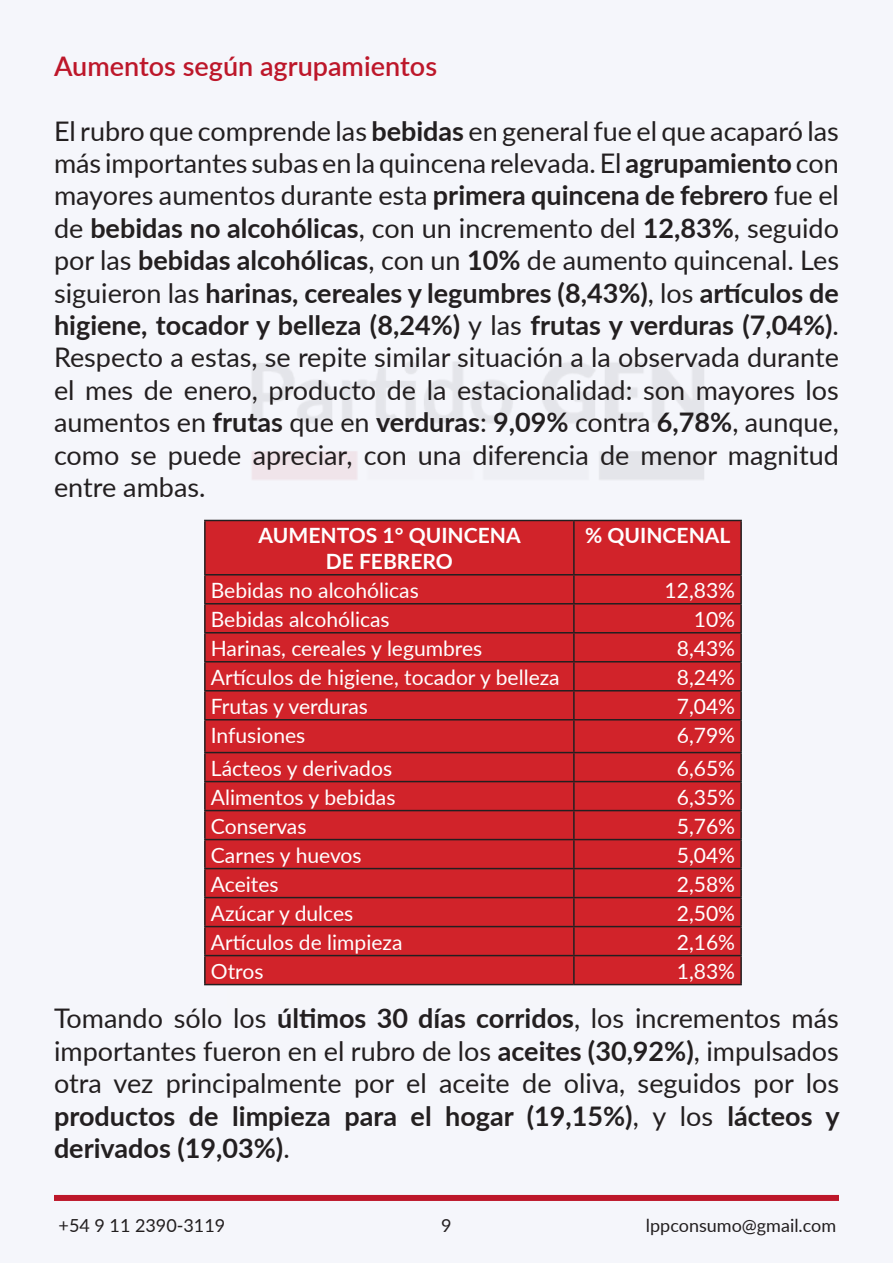
<style>
.page{position:relative;width:893px;height:1263px;background:#f5f6fb}
.page>*{position:absolute;margin:0;border:0;box-sizing:border-box;transform-origin:0 0}
.t1{font:27px/32.4px "Lato";color:#231f20;text-align:justify}
.Estilo_de_párrafo_1{font:600 27px "Lato";color:#bd172a}
.t2{font:21px "Lato";color:#fff}
.t3{font:700 21px "Lato";color:#fff}
.t4{font:18px "Lato";color:#231f20}
.s1{font-weight:700}
</style>
<div class="page">
<div style="left:54px;top:1195px;width:785px;height:6px;background:#bd172a"></div>
<div style="left:206px;top:521px;width:534px;height:463px;background:#d1232a"></div>
<hr style="left:204px;top:520px;width:370px;height:1px;background:#231f20">
<hr style="left:204px;top:521px;width:2px;height:53px;background:#231f20">
<hr style="left:574px;top:520px;width:168px;height:1px;background:#231f20">
<hr style="left:573px;top:521px;width:2px;height:53px;background:#231f20">
<hr style="left:740px;top:521px;width:2px;height:53px;background:#231f20">
<hr style="left:204px;top:574px;width:370px;height:1px;background:#231f20">
<hr style="left:204px;top:575px;width:2px;height:28px;background:#231f20">
<hr style="left:574px;top:574px;width:168px;height:1px;background:#231f20">
<hr style="left:573px;top:575px;width:2px;height:28px;background:#231f20">
<hr style="left:740px;top:575px;width:2px;height:28px;background:#231f20">
<hr style="left:204px;top:603px;width:370px;height:1px;background:#231f20">
<hr style="left:204px;top:604px;width:2px;height:28px;background:#231f20">
<hr style="left:574px;top:603px;width:168px;height:1px;background:#231f20">
<hr style="left:573px;top:604px;width:2px;height:28px;background:#231f20">
<hr style="left:740px;top:604px;width:2px;height:28px;background:#231f20">
<hr style="left:204px;top:632px;width:370px;height:1px;background:#231f20">
<hr style="left:204px;top:633px;width:2px;height:28px;background:#231f20">
<hr style="left:574px;top:632px;width:168px;height:1px;background:#231f20">
<hr style="left:573px;top:633px;width:2px;height:28px;background:#231f20">
<hr style="left:740px;top:633px;width:2px;height:28px;background:#231f20">
<hr style="left:204px;top:661px;width:370px;height:1px;background:#231f20">
<hr style="left:204px;top:662px;width:2px;height:28px;background:#231f20">
<hr style="left:574px;top:661px;width:168px;height:1px;background:#231f20">
<hr style="left:573px;top:662px;width:2px;height:28px;background:#231f20">
<hr style="left:740px;top:662px;width:2px;height:28px;background:#231f20">
<hr style="left:204px;top:690px;width:370px;height:1px;background:#231f20">
<hr style="left:204px;top:691px;width:2px;height:28px;background:#231f20">
<hr style="left:574px;top:690px;width:168px;height:1px;background:#231f20">
<hr style="left:573px;top:691px;width:2px;height:28px;background:#231f20">
<hr style="left:740px;top:691px;width:2px;height:28px;background:#231f20">
<hr style="left:204px;top:719px;width:370px;height:1px;background:#231f20">
<hr style="left:204px;top:720px;width:2px;height:32px;background:#231f20">
<hr style="left:574px;top:719px;width:168px;height:1px;background:#231f20">
<hr style="left:573px;top:720px;width:2px;height:32px;background:#231f20">
<hr style="left:740px;top:720px;width:2px;height:32px;background:#231f20">
<hr style="left:204px;top:752px;width:370px;height:1px;background:#231f20">
<hr style="left:204px;top:753px;width:2px;height:28px;background:#231f20">
<hr style="left:574px;top:752px;width:168px;height:1px;background:#231f20">
<hr style="left:573px;top:753px;width:2px;height:28px;background:#231f20">
<hr style="left:740px;top:753px;width:2px;height:28px;background:#231f20">
<hr style="left:204px;top:781px;width:370px;height:1px;background:#231f20">
<hr style="left:204px;top:782px;width:2px;height:28px;background:#231f20">
<hr style="left:574px;top:781px;width:168px;height:1px;background:#231f20">
<hr style="left:573px;top:782px;width:2px;height:28px;background:#231f20">
<hr style="left:740px;top:782px;width:2px;height:28px;background:#231f20">
<hr style="left:204px;top:810px;width:370px;height:1px;background:#231f20">
<hr style="left:204px;top:811px;width:2px;height:28px;background:#231f20">
<hr style="left:574px;top:810px;width:168px;height:1px;background:#231f20">
<hr style="left:573px;top:811px;width:2px;height:28px;background:#231f20">
<hr style="left:740px;top:811px;width:2px;height:28px;background:#231f20">
<hr style="left:204px;top:839px;width:370px;height:1px;background:#231f20">
<hr style="left:204px;top:840px;width:2px;height:28px;background:#231f20">
<hr style="left:574px;top:839px;width:168px;height:1px;background:#231f20">
<hr style="left:573px;top:840px;width:2px;height:28px;background:#231f20">
<hr style="left:740px;top:840px;width:2px;height:28px;background:#231f20">
<hr style="left:204px;top:868px;width:370px;height:1px;background:#231f20">
<hr style="left:204px;top:869px;width:2px;height:28px;background:#231f20">
<hr style="left:574px;top:868px;width:168px;height:1px;background:#231f20">
<hr style="left:573px;top:869px;width:2px;height:28px;background:#231f20">
<hr style="left:740px;top:869px;width:2px;height:28px;background:#231f20">
<hr style="left:204px;top:897px;width:370px;height:1px;background:#231f20">
<hr style="left:204px;top:898px;width:2px;height:28px;background:#231f20">
<hr style="left:574px;top:897px;width:168px;height:1px;background:#231f20">
<hr style="left:573px;top:898px;width:2px;height:28px;background:#231f20">
<hr style="left:740px;top:898px;width:2px;height:28px;background:#231f20">
<hr style="left:204px;top:926px;width:370px;height:1px;background:#231f20">
<hr style="left:204px;top:927px;width:2px;height:28px;background:#231f20">
<hr style="left:574px;top:926px;width:168px;height:1px;background:#231f20">
<hr style="left:573px;top:927px;width:2px;height:28px;background:#231f20">
<hr style="left:740px;top:927px;width:2px;height:28px;background:#231f20">
<hr style="left:204px;top:955px;width:370px;height:1px;background:#231f20">
<hr style="left:204px;top:956px;width:2px;height:28px;background:#231f20">
<hr style="left:574px;top:955px;width:168px;height:1px;background:#231f20">
<hr style="left:573px;top:956px;width:2px;height:28px;background:#231f20">
<hr style="left:740px;top:956px;width:2px;height:28px;background:#231f20">
<hr style="left:204px;top:984px;width:370px;height:1px;background:#231f20">
<hr style="left:574px;top:984px;width:168px;height:1px;background:#231f20">
<p class="Estilo_de_párrafo_1" style="left:54px;top:46px;width:385px">Aumentos según agrupamientos</p>
<p class="t1" style="left:54px;top:113px;width:786px">El rubro que comprende las <span class="s1">bebidas</span> en general fue el que acaparó las más importantes subas en la quincena relevada. El <span class="s1">agrupamiento</span> con mayores aumentos durante esta <span class="s1">primera quincena de febrero</span> fue el de <span class="s1">bebidas no alcohólicas</span>, con un incremento del <span class="s1">12,83%</span>, seguido por las <span class="s1">bebidas alcohólicas</span>, con un <span class="s1">10%</span> de aumento quincenal. Les siguieron las <span class="s1">harinas, cereales y legumbres (8,43%)</span>, los <span class="s1">artículos de higiene, tocador y belleza (8,24%)</span> y las <span class="s1">frutas y verduras (7,04%)</span>.<br>Respecto a estas, se repite similar situación a la observada durante el mes de enero, producto de la estacionalidad: son mayores los aumentos en <span class="s1">frutas</span> que en <span class="s1">verduras</span>: <span class="s1">9,09%</span> contra <span class="s1">6,78%</span>, aunque, como se puede apreciar, con una diferencia de menor magnitud entre ambas.</p>
<p class="t3" style="left:259px;top:520px;width:264px">AUMENTOS 1° QUINCENA</p>
<p class="t3" style="left:326px;top:546px;width:129px">DE FEBRERO</p>
<p class="t3" style="left:585px;top:520px;width:147px">% QUINCENAL</p>
<p class="t2" style="left:211px;top:575px;width:209px">Bebidas no alcohólicas</p>
<p class="t2" style="left:665px;top:575px;width:72px">12,83%</p>
<p class="t2" style="left:211px;top:604px;width:180px">Bebidas alcohólicas</p>
<p class="t2" style="left:694px;top:604px;width:43px">10%</p>
<p class="t2" style="left:211px;top:633px;width:273px">Harinas, cereales y legumbres</p>
<p class="t2" style="left:677px;top:633px;width:60px">8,43%</p>
<p class="t2" style="left:211px;top:662px;width:350px">Artículos de higiene, tocador y belleza</p>
<p class="t2" style="left:677px;top:662px;width:60px">8,24%</p>
<p class="t2" style="left:211px;top:691px;width:159px">Frutas y verduras</p>
<p class="t2" style="left:677px;top:691px;width:60px">7,04%</p>
<p class="t2" style="left:211px;top:720px;width:96px">Infusiones</p>
<p class="t2" style="left:677px;top:720px;width:60px">6,79%</p>
<p class="t2" style="left:211px;top:753px;width:183px">Lácteos y derivados</p>
<p class="t2" style="left:677px;top:753px;width:60px">6,65%</p>
<p class="t2" style="left:211px;top:782px;width:186px">Alimentos y bebidas</p>
<p class="t2" style="left:677px;top:782px;width:60px">6,35%</p>
<p class="t2" style="left:211px;top:811px;width:97px">Conservas</p>
<p class="t2" style="left:677px;top:811px;width:60px">5,76%</p>
<p class="t2" style="left:211px;top:840px;width:152px">Carnes y huevos</p>
<p class="t2" style="left:677px;top:840px;width:60px">5,04%</p>
<p class="t2" style="left:211px;top:869px;width:69px">Aceites</p>
<p class="t2" style="left:677px;top:869px;width:60px">2,58%</p>
<p class="t2" style="left:211px;top:898px;width:144px">Azúcar y dulces</p>
<p class="t2" style="left:677px;top:898px;width:60px">2,50%</p>
<p class="t2" style="left:211px;top:927px;width:193px">Artículos de limpieza</p>
<p class="t2" style="left:677px;top:927px;width:60px">2,16%</p>
<p class="t2" style="left:211px;top:956px;width:54px">Otros</p>
<p class="t2" style="left:677px;top:956px;width:60px">1,83%</p>
<p class="t1" style="left:54px;top:1001px;width:787px">Tomando sólo los <span class="s1">últimos 30 días corridos</span>, los incrementos más importantes fueron en el rubro de los <span class="s1">aceites (30,92%)</span>, impulsados otra vez principalmente por el aceite de oliva, seguidos por los <span class="s1">productos de limpieza para el hogar (19,15%)</span>, y los <span class="s1">lácteos y derivados (19,03%)</span>.</p>
<p class="t4" style="left:59px;top:1212px;width:168px">+54 9 11 2390-3119</p>
<p class="t4" style="left:441px;top:1212px;width:12px">9</p>
<p class="t4" style="left:646px;top:1212px;width:192px">lppconsumo@gmail.com</p>
</div>
